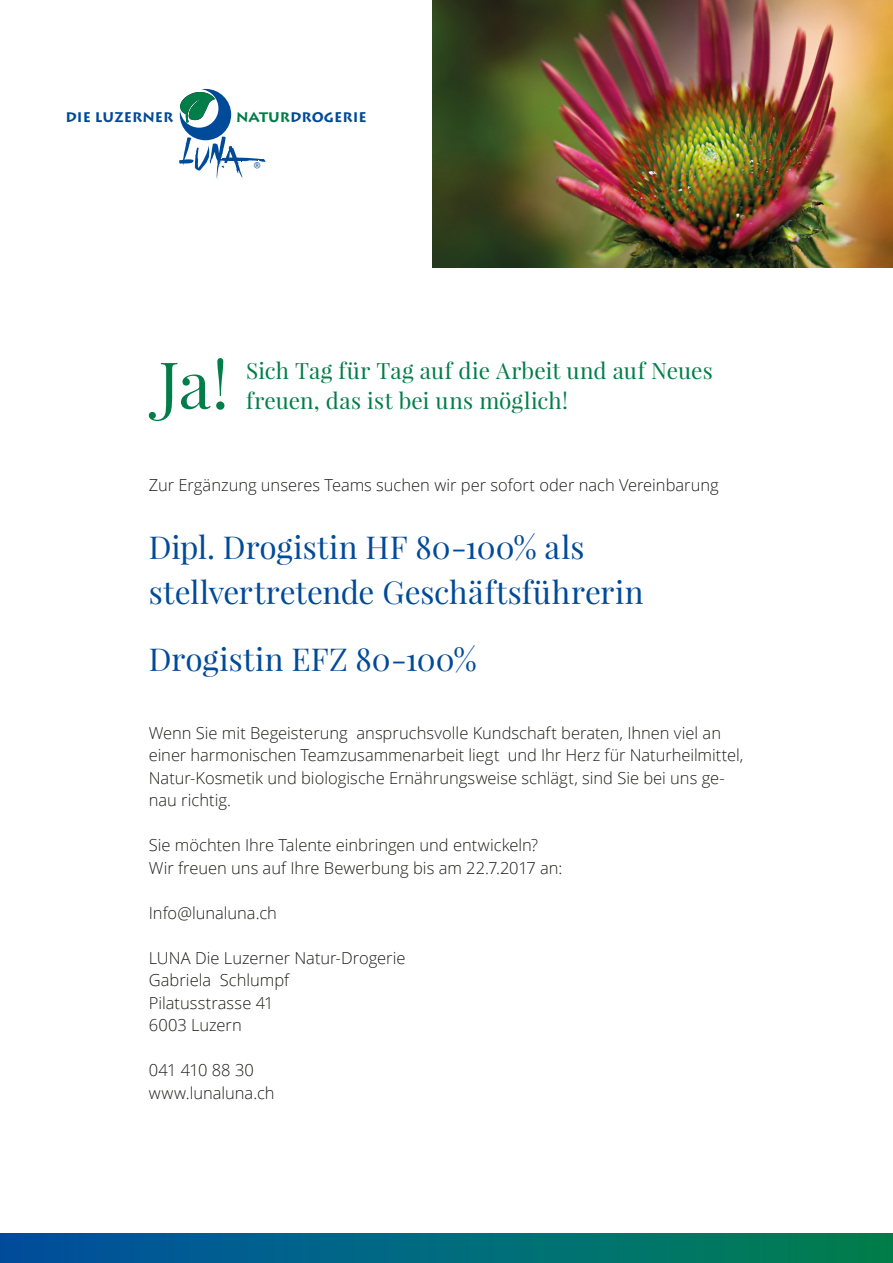
<style>
.page{position:relative;width:893px;height:1263px;background:#fff}
.page>*{position:absolute;margin:0;border:0;box-sizing:border-box;transform-origin:0 0}
.lead{font:64.8px "Playfair Display";color:#007d48}
.Stellentitel{font:31.5px/45px "Playfair Display";letter-spacing:.005em;color:#004a9a}
.lead-2{font:22.5px "Playfair Display";letter-spacing:.005em;color:#007d48}
.t1{font:300 16.5px/22.5px "Open Sans";color:#1d1d1b}
.t2{font:300 16.5px "Open Sans";letter-spacing:-.02em;color:#1d1d1b}
.t3{font:700 13.8px "Lithos Pro";color:#004a9a}
.t4{font:8.25px "Gill Sans";color:#004a9a}
.s1{color:#007d48}
</style>
<div class="page">
<img style="left:432px;top:0;width:461px;height:268px">
<svg style="left:179px;top:89px;width:87px;height:90px"></svg>
<div style="left:1px;top:1234px;width:891px;height:28px;background:linear-gradient(to right,#0050a4,#008250)"></div>
<p class="t3" style="left:65px;top:109px;width:110px">DIE LUZERNER</p>
<p class="t3" style="left:236px;top:109px;width:132px"><span class="s1">NATUR</span>DROGERIE</p>
<p class="t4" style="left:254px;top:160px;width:8px">R</p>
<p class="lead" style="left:159px;top:344px;width:72px">Ja!</p>
<p class="lead-2" style="left:246px;top:356px;width:468px">Sich Tag für Tag auf die Arbeit und auf Neues</p>
<p class="lead-2" style="left:246px;top:386px;width:323px">freuen, das ist bei uns möglich!</p>
<p class="t1" style="left:149px;top:474px;width:572px">Zur Ergänzung unseres Teams suchen wir per sofort oder nach Vereinbarung</p>
<p class="Stellentitel" style="left:149px;top:524px;width:496px">Dipl. Drogistin HF 80-100% als stellvertretende Geschäftsführerin</p>
<p class="Stellentitel" style="left:149px;top:637px;width:330px">Drogistin EFZ 80-100%</p>
<p class="t1" style="left:149px;top:721px;width:201px">Wenn Sie mit Begeisterung</p>
<p class="t1" style="left:357px;top:721px;width:366px">anspruchsvolle Kundschaft beraten, Ihnen viel an</p>
<p class="t1" style="left:508px;top:744px;width:237px">und Ihr Herz für Naturheilmittel,</p>
<p class="t1" style="left:149px;top:744px;width:352px">einer harmonischen Teamzusammenarbeit liegt</p>
<p class="t1" style="left:149px;top:789px;width:84px">nau richtig.</p>
<p class="t1" style="left:149px;top:766px;width:577px">Natur-Kosmetik und biologische Ernährungsweise schlägt, sind Sie bei uns ge-</p>
<p class="t1" style="left:149px;top:834px;width:415px">Sie möchten Ihre Talente einbringen und entwickeln?<br>Wir freuen uns auf Ihre Bewerbung bis am 22.7.2017 an:</p>
<p class="t1" style="left:149px;top:901px;width:130px">Info@lunaluna.ch</p>
<p class="t1" style="left:149px;top:946px;width:258px">LUNA Die Luzerner Natur-Drogerie</p>
<p class="t1" style="left:220px;top:969px;width:71px">Schlumpf</p>
<p class="t1" style="left:149px;top:969px;width:64px">Gabriela</p>
<p class="t1" style="left:149px;top:991px;width:126px">Pilatusstrasse 41</p>
<p class="t1" style="left:149px;top:1014px;width:95px">6003 Luzern</p>
<p class="t2" style="left:149px;top:1059px;width:107px">041 410 88 30</p>
<p class="t1" style="left:149px;top:1081px;width:127px">www.lunaluna.ch</p>
</div>
